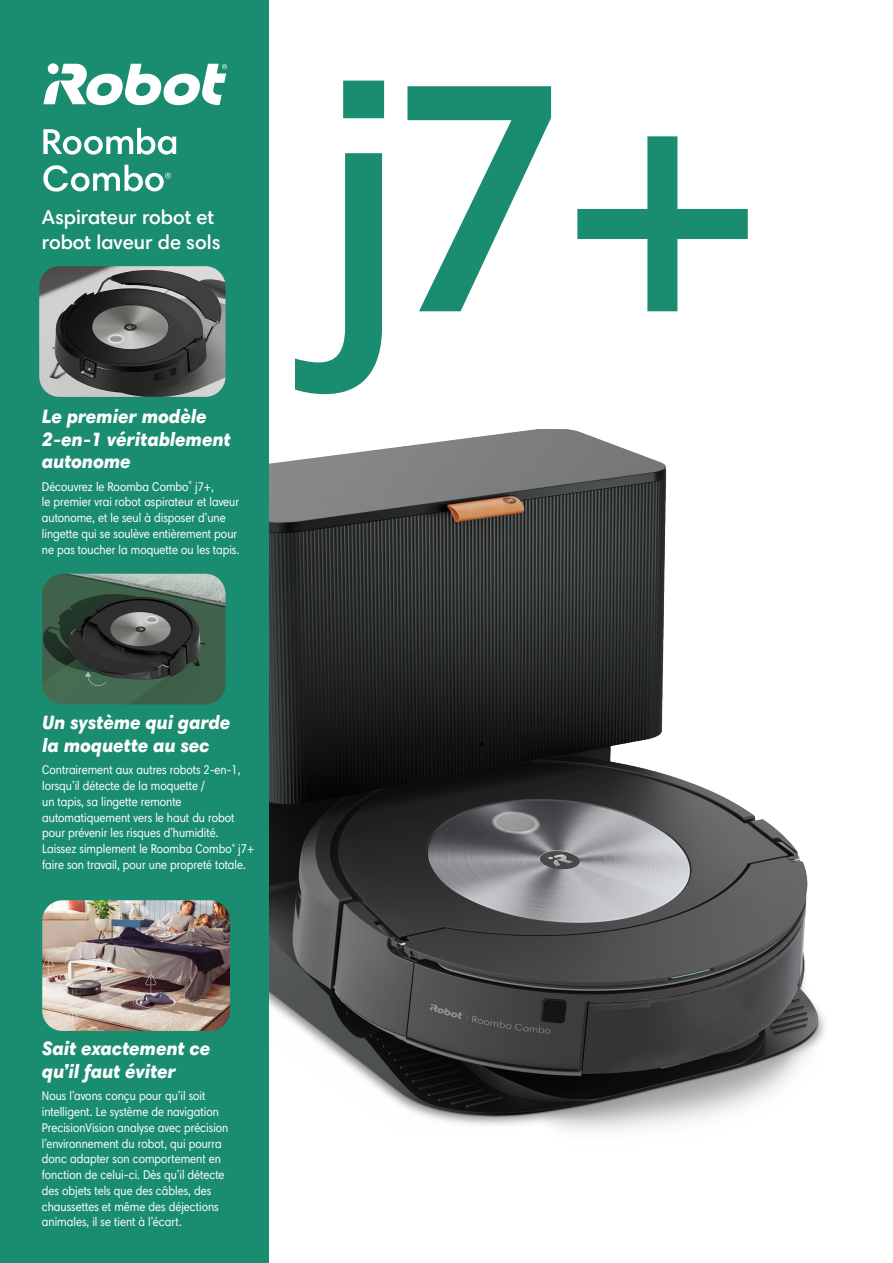
<style>
.page{position:relative;width:893px;height:1263px;background:#fff}
.page>*{position:absolute;margin:0;border:0;box-sizing:border-box;transform-origin:0 0}
.header_-_white{font:600 330px "Harmonia Sans Pro Cyr";color:#1a8c70}
.basic_-_white_-_MAST{font:600 20.25px/25.5px "Harmonia Sans Pro Cyr";color:#fff}
.header_-_white-2{font:italic 900 19.5px/22.5px "Harmonia Sans Pro Cyr";color:#fff}
.basic_-_white_-_MAST-2{font:condensed 12.75px/15.8px "Harmonia Sans Pro Cyr";color:#fff}
</style>
<div class="page">
<img style="left:269px;top:430px;width:556px;height:701px">
<div style="left:0;top:0;width:269px;height:1263px;background:#1a8c70"></div>
<img style="left:39px;top:266px;width:187px;height:131px">
<img style="left:42px;top:574px;width:184px;height:130px">
<img style="left:42px;top:900px;width:188px;height:131px">
<svg style="left:43px;top:128px;width:133px;height:27px"></svg>
<svg style="left:43px;top:64px;width:184px;height:41px"></svg>
<svg style="left:43px;top:165px;width:128px;height:27px"></svg>
<p class="basic_-_white_-_MAST" style="left:42px;top:204px;width:180px">Aspirateur robot et robot laveur de sols</p>
<p class="header_-_white-2" style="left:42px;top:404px;width:190px">Le premier modèle<br>2-en-1 véritablement autonome</p>
<p class="basic_-_white_-_MAST-2" style="left:42px;top:478px;width:199px">Découvrez le Roomba Combo<sup>®</sup> j7+,<br>le premier vrai robot aspirateur et laveur autonome, et le seul à disposer d’une lingette qui se soulève entièrement pour ne pas toucher la moquette ou les tapis.</p>
<p class="header_-_white" style="left:324px;top:-10px;width:451px">j7+</p>
<p class="header_-_white-2" style="left:42px;top:711px;width:190px">Un système qui garde la moquette au sec</p>
<p class="basic_-_white_-_MAST-2" style="left:42px;top:762px;width:214px">Contrairement aux autres robots 2-en-1, lorsqu’il détecte de la moquette /<br>un tapis, sa lingette remonte automatiquement vers le haut du robot pour prévenir les risques d’humidité.<br>Laissez simplement le Roomba Combo<sup>®</sup> j7+ faire son travail, pour une propreté totale.</p>
<p class="header_-_white-2" style="left:42px;top:1037px;width:170px">Sait exactement ce qu’il faut éviter</p>
<p class="basic_-_white_-_MAST-2" style="left:42px;top:1088px;width:188px">Nous l’avons conçu pour qu’il soit intelligent. Le système de navigation PrecisionVision analyse avec précision l’environnement du robot, qui pourra donc adapter son comportement en fonction de celui-ci. Dès qu’il détecte des objets tels que des câbles, des chaussettes et même des déjections animales, il se tient à l’écart.</p>
</div>
